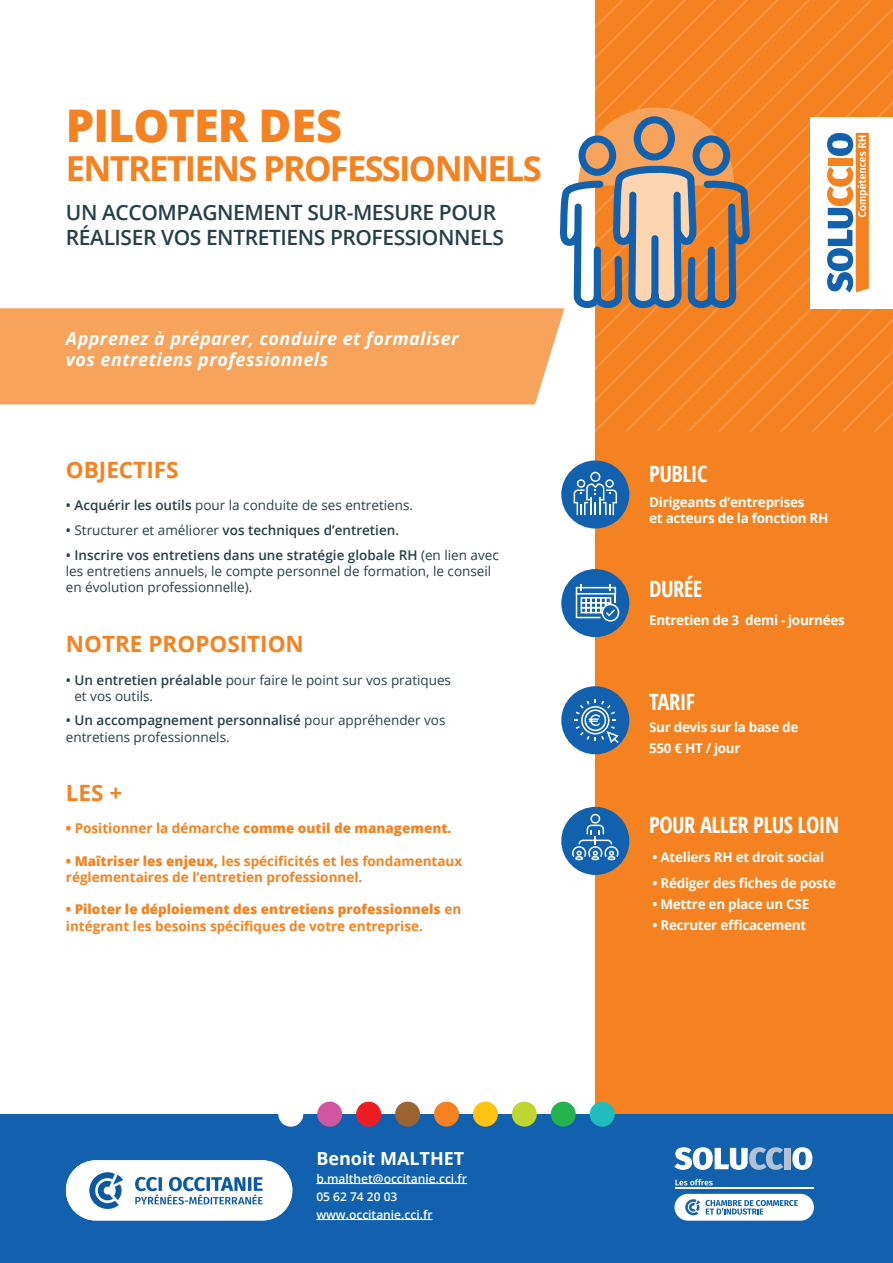
<style>
.page{position:relative;width:893px;height:1263px;background:#fff}
.page>*{position:absolute;margin:0;border:0;box-sizing:border-box;transform-origin:0 0}
.t1{font:800 45px "Open Sans";letter-spacing:-.02em;color:#f58220}
.t2{font:700 34.5px "Open Sans";letter-spacing:-.05em;color:#f58220}
.t3{font:700 condensed 22.5px "Open Sans";letter-spacing:-.025em;color:#fff}
.t4{font:700 22.5px "Open Sans";color:#f58220}
.t5{font:600 21px/25.2px "Open Sans";letter-spacing:-.02em;color:#264048}
.t6{font:italic 700 18px/21.6px "Open Sans";letter-spacing:.025em;color:#fff}
.t7{font:700 18px "Open Sans";color:#fff}
.t8{font:13.5px/16.2px "Open Sans";color:#264048}
.t9{font:700 13.5px/16.2px "Open Sans";color:#f58220}
.t10{font:700 13.5px "Open Sans";letter-spacing:-.02em;color:#fff}
.t11{font:600 13.5px "Open Sans";color:#264048}
.t12{font:800 13.5px "Open Sans";color:#f58220}
.t13{font:600 12px "Open Sans";color:#fff}
.s1{font-weight:600}
.s2{font-weight:400}
.s3{font-weight:700}
.s4{font-weight:800}
</style>
<div class="page">
<div style="left:595px;top:0;width:298px;height:1157px;background:#f58220"></div>
<div style="left:561px;top:569px;width:68px;height:68px;background:#1161af;border-radius:50%"></div>
<svg style="left:576px;top:585px;width:43px;height:37px"></svg>
<div style="left:561px;top:686px;width:68px;height:68px;background:#1161af;border-radius:50%"></div>
<svg style="left:574px;top:699px;width:45px;height:44px"></svg>
<div style="left:561px;top:807px;width:68px;height:68px;background:#1161af;border-radius:50%"></div>
<svg style="left:571px;top:814px;width:48px;height:46px"></svg>
<div style="left:561px;top:460px;width:68px;height:68px;background:#1161af;border-radius:50%"></div>
<svg style="left:574px;top:472px;width:43px;height:43px"></svg>
<div style="left:0;top:1114px;width:893px;height:149px;background:#1161af"></div>
<img style="left:66px;top:1160px;width:226px;height:60px">
<div style="left:278px;top:1102px;width:25px;height:25px;background:#fff;border-radius:50%"></div>
<div style="left:395px;top:1102px;width:25px;height:25px;background:#9a6330;border-radius:50%"></div>
<div style="left:512px;top:1102px;width:25px;height:25px;background:#bed630;border-radius:50%"></div>
<div style="left:317px;top:1102px;width:25px;height:25px;background:#d156a0;border-radius:50%"></div>
<div style="left:434px;top:1102px;width:25px;height:25px;background:#f58220;border-radius:50%"></div>
<div style="left:551px;top:1102px;width:25px;height:25px;background:#23b24b;border-radius:50%"></div>
<div style="left:356px;top:1102px;width:25px;height:25px;background:#ee1d23;border-radius:50%"></div>
<div style="left:473px;top:1102px;width:25px;height:25px;background:#fec210;border-radius:50%"></div>
<div style="left:590px;top:1102px;width:25px;height:25px;background:#21bdbd;border-radius:50%"></div>
<svg style="left:675px;top:1179px;width:38px;height:6px"></svg>
<div style="left:674px;top:1194px;width:140px;height:27px;background:#fff;border-radius:13px"></div>
<svg style="left:685px;top:1199px;width:113px;height:16px"></svg>
<svg style="left:674px;top:1147px;width:109px;height:23px"></svg>
<div style="left:784px;top:1148px;width:7px;height:21px;background:#b5c1d4"></div>
<svg style="left:792px;top:1147px;width:20px;height:23px"></svg>
<hr style="left:675px;top:1188px;width:138px;height:1px;background:#fff">
<svg style="left:559px;top:0;width:334px;height:432px"></svg>
<div style="left:0;top:308px;width:564px;height:96px;background:#f8a35c"></div>
<hr style="left:316px;top:1183px;width:151px;height:1px;background:#fff">
<hr style="left:316px;top:1219px;width:117px;height:1px;background:#fff">
<p class="t1" style="left:66px;top:91px;width:278px">PILOTER DES</p>
<p class="t2" style="left:66px;top:144px;width:477px">ENTRETIENS PROFESSIONNELS</p>
<p class="t5" style="left:66px;top:199px;width:439px">UN ACCOMPAGNEMENT SUR-MESURE POUR<br>RÉALISER VOS ENTRETIENS PROFESSIONNELS</p>
<p class="t6" style="left:66px;top:327px;width:394px">Apprenez à préparer, conduire et formaliser vos entretiens professionnels</p>
<p class="t4" style="left:66px;top:454px;width:114px">OBJECTIFS</p>
<p class="t8" style="left:66px;top:497px;width:349px"><span class="s1">• Acquérir les outils</span> pour la conduite de ses entretiens.</p>
<p class="t11" style="left:66px;top:521px;width:335px">• <span class="s2">Structurer et améliorer</span> vos techniques d’entretien.</p>
<p class="t8" style="left:66px;top:546px;width:434px"><span class="s1">• Inscrire vos entretiens dans une stratégie globale RH</span> (en lien avec les entretiens annuels, le compte personnel de formation, le conseil en évolution professionnelle).</p>
<p class="t4" style="left:66px;top:628px;width:239px">NOTRE PROPOSITION</p>
<p class="t8" style="left:66px;top:671px;width:387px"><span class="s1">• Un entretien préalable</span> pour faire le point sur vos pratiques</p>
<p class="t8" style="left:74px;top:687px;width:80px">et vos outils.</p>
<p class="t8" style="left:66px;top:712px;width:381px"><span class="s1">• Un accompagnement personnalisé</span> pour appréhender vos entretiens professionnels.</p>
<p class="t4" style="left:66px;top:777px;width:58px">LES +</p>
<p class="t12" style="left:66px;top:818px;width:387px">• <span class="s3">Positionner la démarche</span> comme outil de management.</p>
<p class="t9" style="left:66px;top:852px;width:398px"><span class="s4">• Maîtriser les enjeux,</span> les spécificités et les fondamentaux réglementaires de l’entretien professionnel.</p>
<p class="t9" style="left:66px;top:901px;width:397px"><span class="s4">• Piloter le déploiement des entretiens professionnels</span> en intégrant les besoins spécifiques de votre entreprise.</p>
<p class="t7" style="left:316px;top:1145px;width:149px">Benoit MALTHET</p>
<p class="t13" style="left:316px;top:1170px;width:152px">b.malthet@occitanie.cci.fr</p>
<p class="t13" style="left:316px;top:1188px;width:82px">05 62 74 20 03</p>
<p class="t13" style="left:316px;top:1206px;width:118px">www.occitanie.cci.fr</p>
<p class="t3" style="left:649px;top:458px;width:60px">PUBLIC</p>
<p class="t10" style="left:649px;top:493px;width:157px">Dirigeants d’entreprises</p>
<p class="t10" style="left:649px;top:509px;width:181px">et acteurs de la fonction RH</p>
<p class="t3" style="left:649px;top:573px;width:55px">DURÉE</p>
<p class="t10" style="left:649px;top:610px;width:197px">Entretien de 3 demi - journées</p>
<p class="t3" style="left:649px;top:686px;width:47px">TARIF</p>
<p class="t10" style="left:649px;top:718px;width:151px">Sur devis sur la base de</p>
<p class="t10" style="left:649px;top:738px;width:93px">550 € HT / jour</p>
<p class="t3" style="left:649px;top:809px;width:192px">POUR ALLER PLUS LOIN</p>
<p class="t10" style="left:652px;top:848px;width:173px">• Ateliers RH et droit social</p>
<p class="t10" style="left:652px;top:873px;width:185px">• Rédiger des fiches de poste</p>
<p class="t10" style="left:652px;top:894px;width:158px">• Mettre en place un CSE</p>
<p class="t10" style="left:652px;top:915px;width:155px">• Recruter efficacement</p>
</div>
